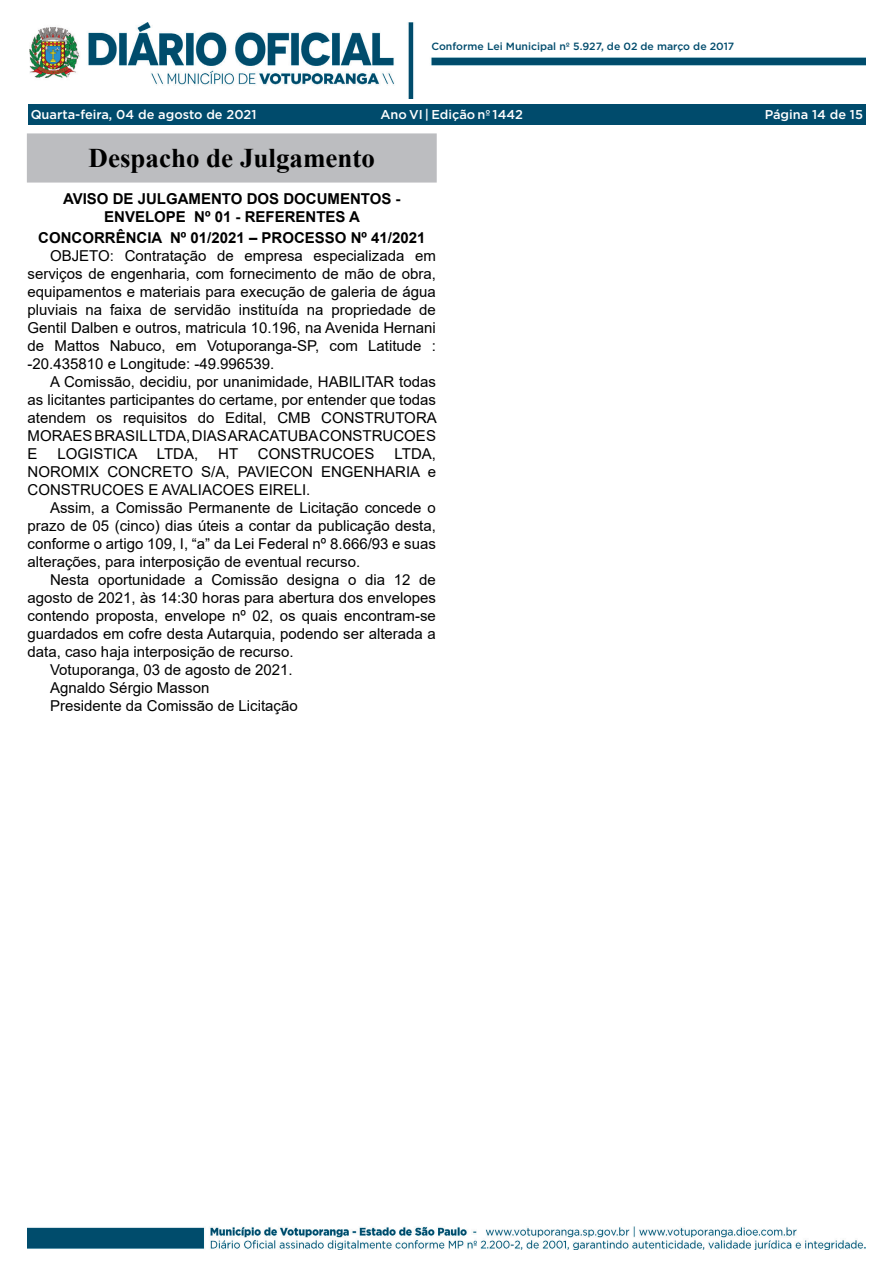
<style>
.page{position:relative;width:893px;height:1263px;background:#fff}
.page>*{position:absolute;margin:0;border:0;box-sizing:border-box;transform-origin:0 0}
.t1{font:700 27px "Times New Roman";color:#000}
._2_-_Corpo{font:15px/18px "Arial";color:#000;text-align:justify}
._1_-_Cabeçalho{font:700 15px/18px "Arial";color:#000;text-align:center}
.t2{font:500 12.75px "Gotham";color:#fff}
.t3{font:500 10.5px "Gotham";color:#004b6c}
</style>
<div class="page">
<img style="left:28px;top:1226px;width:837px;height:24px">
<img style="left:29px;top:22px;width:836px;height:76px">
<div style="left:28px;top:104px;width:837px;height:21px;background:#004b6c"></div>
<div style="left:30px;top:136px;width:404px;height:44px;background:#bcbdc0"></div>
<div style="left:27px;top:133px;width:410px;height:50px;border:6px solid #bcbdc0"></div>
<p class="t3" style="left:431px;top:40px;width:304px">Conforme Lei Municipal nº 5.927, de 02 de março de 2017</p>
<p class="t2" style="left:380px;top:106px;width:144px">Ano VI | Edição nº 1442</p>
<p class="t2" style="left:31px;top:106px;width:227px">Quarta-feira, 04 de agosto de 2021</p>
<p class="t2" style="left:765px;top:106px;width:100px">Página 14 de 15</p>
<p class="t1" style="left:89px;top:139px;width:288px">Despacho de Julgamento</p>
<p class="_1_-_Cabeçalho" style="left:63px;top:189px;width:339px">AVISO DE JULGAMENTO DOS DOCUMENTOS -<br>ENVELOPE Nº 01 - REFERENTES A</p>
<p class="_1_-_Cabeçalho" style="left:38px;top:228px;width:389px">CONCORRÊNCIA Nº 01/2021 – PROCESSO Nº 41/2021</p>
<p class="_2_-_Corpo" style="left:28px;top:246px;width:410px;text-indent:23px">OBJETO: Contratação de empresa especializada em serviços de engenharia, com fornecimento de mão de obra, equipamentos e materiais para execução de galeria de água pluviais na faixa de servidão instituída na propriedade de Gentil Dalben e outros, matricula 10.196, na Avenida Hernani de Mattos Nabuco, em Votuporanga-SP, com Latitude : -20.435810 e Longitude: -49.996539.</p>
<p class="_2_-_Corpo" style="left:28px;top:372px;width:411px;text-indent:23px">A Comissão, decidiu, por unanimidade, HABILITAR todas as licitantes participantes do certame, por entender que todas atendem os requisitos do Edital, CMB CONSTRUTORA MORAES BRASIL LTDA, DIAS ARACATUBA CONSTRUCOES E</p>
<p class="_2_-_Corpo" style="left:58px;top:444px;width:82px">LOGISTICA</p>
<p class="_2_-_Corpo" style="left:157px;top:444px;width:43px">LTDA,</p>
<p class="_2_-_Corpo" style="left:218px;top:444px;width:21px">HT</p>
<p class="_2_-_Corpo" style="left:258px;top:444px;width:118px">CONSTRUCOES</p>
<p class="_2_-_Corpo" style="left:28px;top:444px;width:410px;text-indent:367px">LTDA, NOROMIX CONCRETO S/A, PAVIECON ENGENHARIA e CONSTRUCOES E AVALIACOES EIRELI.</p>
<p class="_2_-_Corpo" style="left:28px;top:498px;width:410px;text-indent:23px">Assim, a Comissão Permanente de Licitação concede o prazo de 05 (cinco) dias úteis a contar da publicação desta, conforme o artigo 109, I, “a” da Lei Federal nº 8.666/93 e suas alterações, para interposição de eventual recurso.</p>
<p class="_2_-_Corpo" style="left:28px;top:570px;width:410px;text-indent:23px">Nesta oportunidade a Comissão designa o dia 12 de agosto de 2021, às 14:30 horas para abertura dos envelopes contendo proposta, envelope nº 02, os quais encontram-se guardados em cofre desta Autarquia, podendo ser alterada a data, caso haja interposição de recurso.</p>
<p class="_2_-_Corpo" style="left:50px;top:660px;width:244px">Votuporanga, 03 de agosto de 2021.</p>
<p class="_2_-_Corpo" style="left:50px;top:678px;width:161px">Agnaldo Sérgio Masson</p>
<p class="_2_-_Corpo" style="left:50px;top:696px;width:249px">Presidente da Comissão de Licitação</p>
</div>
